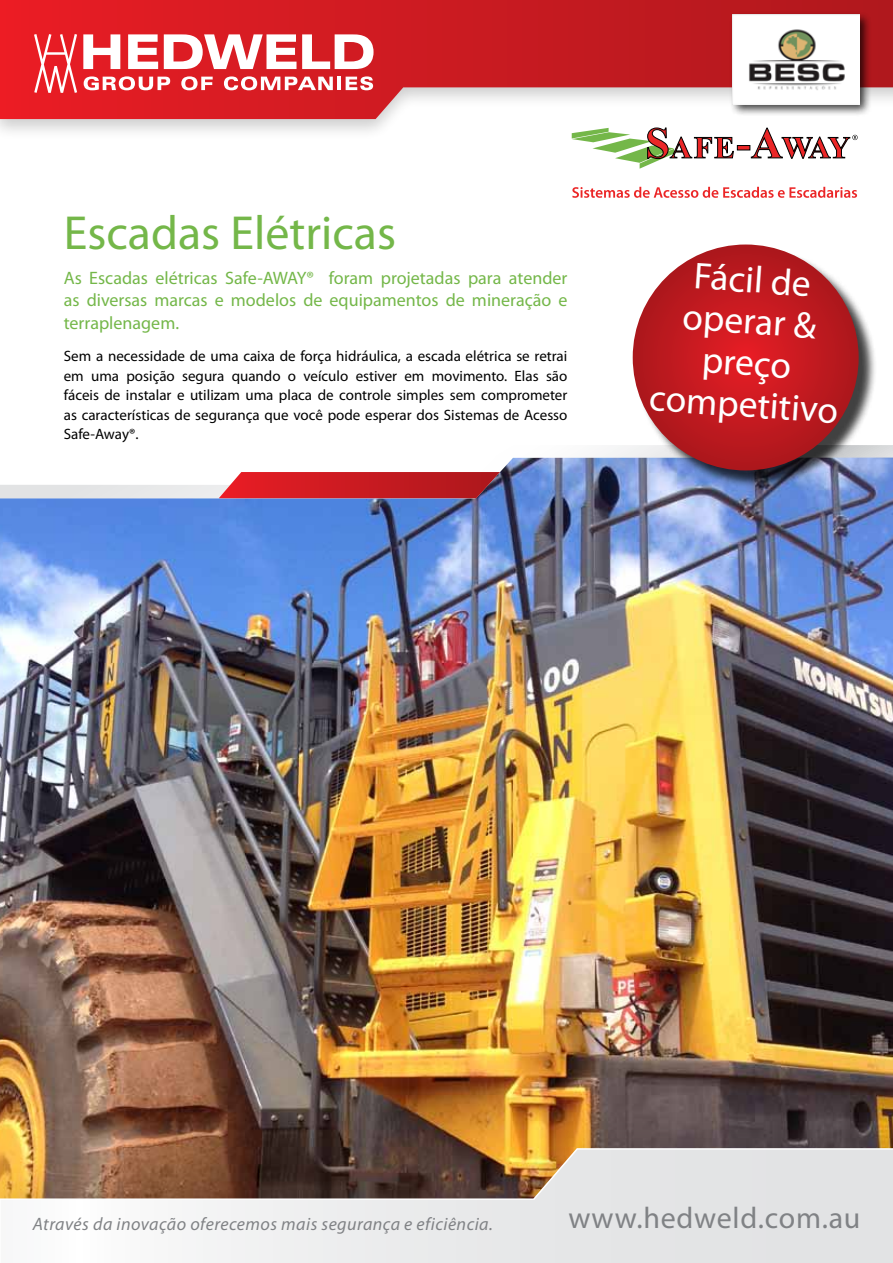
<style>
.page{position:relative;width:893px;height:1263px;background:#fff}
.page>*{position:absolute;margin:0;border:0;box-sizing:border-box;transform-origin:0 0}
.t1{font:48px "Myriad Pro";color:#74b749}
.t2{font:37.5px/41.5px "Myriad Pro";color:#fff;text-align:center}
.t3{font:30px "Myriad Pro";letter-spacing:.025em;color:#808285}
.t4{font:18px/22.5px "Myriad Pro";color:#74b749;text-align:justify}
.t5{font:italic 18px "Myriad Pro";letter-spacing:.025em;color:#808285}
.t6{font:15px/19.5px "Myriad Pro";color:#000;text-align:justify}
</style>
<div class="page">
<img style="left:0;top:498px;width:893px;height:612px">
<div style="left:0;top:1110px;width:893px;height:153px;background:#000;opacity:.15"></div>
<svg style="left:0;top:1147px;width:893px;height:116px"></svg>
<svg style="left:0;top:445px;width:893px;height:53px"></svg>
<svg style="left:219px;top:472px;width:281px;height:26px;background:#c6262e"></svg>
<div style="left:0;top:0;width:893px;height:141px;background:#000;opacity:.2"></div>
<svg style="left:0;top:0;width:893px;height:119px;background:#d43c41"></svg>
<svg style="left:84px;top:76px;width:86px;height:14px"></svg>
<svg style="left:181px;top:76px;width:32px;height:14px"></svg>
<svg style="left:224px;top:76px;width:109px;height:14px"></svg>
<hr style="left:337px;top:77px;width:4px;height:13px;background:#fff">
<svg style="left:346px;top:76px;width:27px;height:14px"></svg>
<svg style="left:83px;top:34px;width:37px;height:35px"></svg>
<svg style="left:128px;top:34px;width:30px;height:35px"></svg>
<svg style="left:164px;top:34px;width:210px;height:35px"></svg>
<svg style="left:34px;top:34px;width:43px;height:59px"></svg>
<svg style="left:737px;top:145px;width:13px;height:5px"></svg>
<svg style="left:572px;top:128px;width:162px;height:41px"></svg>
<svg style="left:751px;top:128px;width:107px;height:31px"></svg>
<svg style="left:572px;top:187px;width:285px;height:11px"></svg>
<div style="left:729px;top:11px;width:142px;height:106px;background:#000;opacity:.75"></div>
<img style="left:733px;top:15px;width:126px;height:89px">
<div style="left:635px;top:247px;width:242px;height:242px;background:#000;opacity:.75"></div>
<svg style="left:633px;top:244px;width:226px;height:226px;background:#bf1a1f"></svg>
<h1 class="t1" style="left:64px;top:203px;width:334px">Escadas Elétricas</h1>
<p class="t4" style="left:64px;top:266px;width:505px">As Escadas elétricas Safe-AWAY® foram projetadas para atender as diversas marcas e modelos de equipamentos de mineração e terraplenagem.</p>
<p class="t6" style="left:64px;top:346px;width:505px">Sem a necessidade de uma caixa de força hidráulica, a escada elétrica se retrai em uma posição segura quando o veículo estiver em movimento. Elas são fáceis de instalar e utilizam uma placa de controle simples sem comprometer as características de segurança que você pode esperar dos Sistemas de Acesso Safe-Away®.</p>
<h2 class="t2" style="left:660px;top:252px;width:191px;rotate:4deg">Fácil de operar &amp; preço competitivo</h2>
<p class="t5" style="left:33px;top:1213px;width:462px">Através da inovação oferecemos mais segurança e eficiência.</p>
<h3 class="t3" style="left:568px;top:1200px;width:294px">www.hedweld.com.au</h3>
</div>
